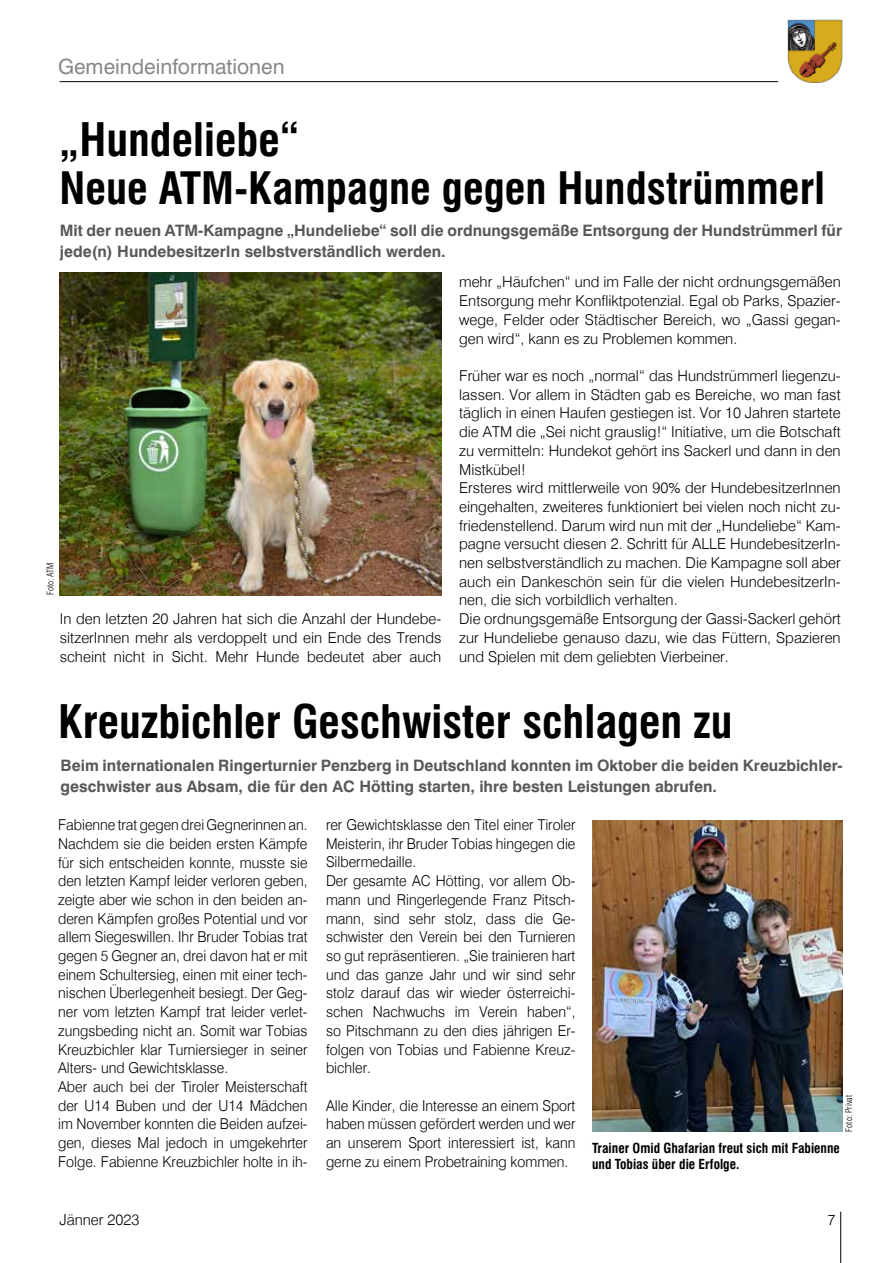
<style>
.page{position:relative;width:893px;height:1263px;background:#fff}
.page>*{position:absolute;margin:0;border:0;box-sizing:border-box;transform-origin:0 0}
.t1{font:700 condensed 45px "Swiss 721 BT";color:#000}
.t2{font:700 condensed 43.5px "Swiss 721 BT";color:#000}
.t3{font:21px "Swiss 721 BT";color:#87888a}
.t4{font:700 15.75px/21px "Swiss 721 BT";color:#58585a}
.t5{font:300 15px/18.8px "Swiss 721 BT";color:#000;scale:.95 1}
.t6{font:300 15px/18.8px "Swiss 721 BT";color:#000;text-align:justify}
.t7{font:700 condensed 13.5px/16.2px "Swiss 721 BT";color:#000}
.t8{font:300 condensed 9px "Swiss 721 BT";color:#000}
</style>
<div class="page">
<img style="left:787px;top:19px;width:56px;height:64px">
<hr style="left:60px;top:81px;width:718px;height:1px;background:#000">
<hr style="left:840px;top:1212px;width:1px;height:51px;background:#000">
<img style="left:60px;top:272px;width:381px;height:323px">
<img style="left:592px;top:821px;width:251px;height:310px">
<h3 class="t3" style="left:58px;top:53px;width:228px">Gemeindeinformationen</h3>
<h1 class="t1" style="left:60px;top:112px;width:242px">„Hundeliebe“</h1>
<h2 class="t2" style="left:60px;top:162px;width:767px">Neue ATM-Kampagne gegen Hundstrümmerl</h2>
<p class="t4" style="left:60px;top:220px;width:784px">Mit der neuen ATM-Kampagne „Hundeliebe“ soll die ordnungsgemäße Entsorgung der Hundstrümmerl für jede(n) HundebesitzerIn selbstverständlich werden.</p>
<p class="t8" style="left:45px;top:595px;width:35px;rotate:-90deg">Foto: ATM</p>
<p class="t6" style="left:60px;top:609px;width:383px">In den letzten 20 Jahren hat sich die Anzahl der Hundebe&shy;sitzerInnen mehr als verdoppelt und ein Ende des Trends scheint nicht in Sicht. Mehr Hunde bedeutet aber auch</p>
<p class="t6" style="left:459px;top:273px;width:383px">mehr „Häufchen“ und im Falle der nicht ordnungsgemäßen Entsorgung mehr Konfliktpotenzial. Egal ob Parks, Spazier&shy;wege, Felder oder Städtischer Bereich, wo „Gassi gegan&shy;gen wird“, kann es zu Problemen kommen.</p>
<p class="t6" style="left:459px;top:366px;width:383px;text-align:left">Früher war es noch „normal“ das Hundstrümmerl liegenzu&shy;lassen. Vor allem in Städten gab es Bereiche, wo man fast täglich in einen Haufen gestiegen ist. Vor 10 Jahren startete die ATM die „Sei nicht grauslig!“ Initiative, um die Botschaft zu vermitteln: Hundekot gehört ins Sackerl und dann in den Mistkübel!<br>Ersteres wird mittlerweile von 90% der HundebesitzerInnen eingehalten, zweiteres funktioniert bei vielen noch nicht zu&shy;friedenstellend. Darum wird nun mit der „Hundeliebe“ Kam&shy;pagne versucht diesen 2. Schritt für ALLE HundebesitzerIn&shy;nen selbstverständlich zu machen. Die Kampagne soll aber auch ein Dankeschön sein für die vielen HundebesitzerIn&shy;nen, die sich vorbildlich verhalten.<br>Die ordnungsgemäße Entsorgung der Gassi-Sackerl gehört zur Hundeliebe genauso dazu, wie das Füttern, Spazieren und Spielen mit dem geliebten Vierbeiner.</p>
<h1 class="t1" style="left:58px;top:694px;width:676px">Kreuzbichler Geschwister schlagen zu</h1>
<p class="t4" style="left:61px;top:754px;width:784px">Beim internationalen Ringerturnier Penzberg in Deutschland konnten im Oktober die beiden Kreuzbichler&shy;geschwister aus Absam, die für den AC Hötting starten, ihre besten Leistungen abrufen.</p>
<p class="t5" style="left:58px;top:815px;width:264px">Fabienne trat gegen drei Gegnerinnen an.<br>Nachdem sie die beiden ersten Kämpfe für sich entscheiden konnte, musste sie den letzten Kampf leider verloren geben, zeigte aber wie schon in den beiden an&shy;deren Kämpfen großes Potential und vor allem Siegeswillen. Ihr Bruder Tobias trat gegen 5 Gegner an, drei davon hat er mit einem Schultersieg, einen mit einer tech&shy;nischen Überlegenheit besiegt. Der Geg&shy;ner vom letzten Kampf trat leider verlet&shy;zungsbeding nicht an. Somit war Tobias Kreuzbichler klar Turniersieger in seiner Alters- und Gewichtsklasse.<br>Aber auch bei der Tiroler Meisterschaft der U14 Buben und der U14 Mädchen im November konnten die Beiden aufzei&shy;gen, dieses Mal jedoch in umgekehrter Folge. Fabienne Kreuzbichler holte in ih-</p>
<p class="t5" style="left:326px;top:815px;width:264px">rer Gewichtsklasse den Titel einer Tiroler Meisterin, ihr Bruder Tobias hingegen die Silbermedaille.<br>Der gesamte AC Hötting, vor allem Ob&shy;mann und Ringerlegende Franz Pitsch&shy;mann, sind sehr stolz, dass die Ge&shy;schwister den Verein bei den Turnieren so gut repräsentieren. „Sie trainieren hart und das ganze Jahr und wir sind sehr stolz darauf das wir wieder österreichi&shy;schen Nachwuchs im Verein haben“, so Pitschmann zu den dies jährigen Er&shy;folgen von Tobias und Fabienne Kreuz&shy;bichler.</p>
<p class="t5" style="left:326px;top:1096px;width:264px;text-align:justify">Alle Kinder, die Interesse an einem Sport haben müssen gefördert werden und wer an unserem Sport interessiert ist, kann gerne zu einem Probetraining kommen.</p>
<p class="t8" style="left:843px;top:1131px;width:38px;rotate:-90deg">Foto: Privat</p>
<p class="t7" style="left:592px;top:1140px;width:249px">Trainer Omid Ghafarian freut sich mit Fabienne und Tobias über die Erfolge.</p>
<p class="t6" style="left:60px;top:1210px;width:81px">Jänner 2023</p>
<p class="t6" style="left:828px;top:1210px;width:9px">7</p>
</div>
